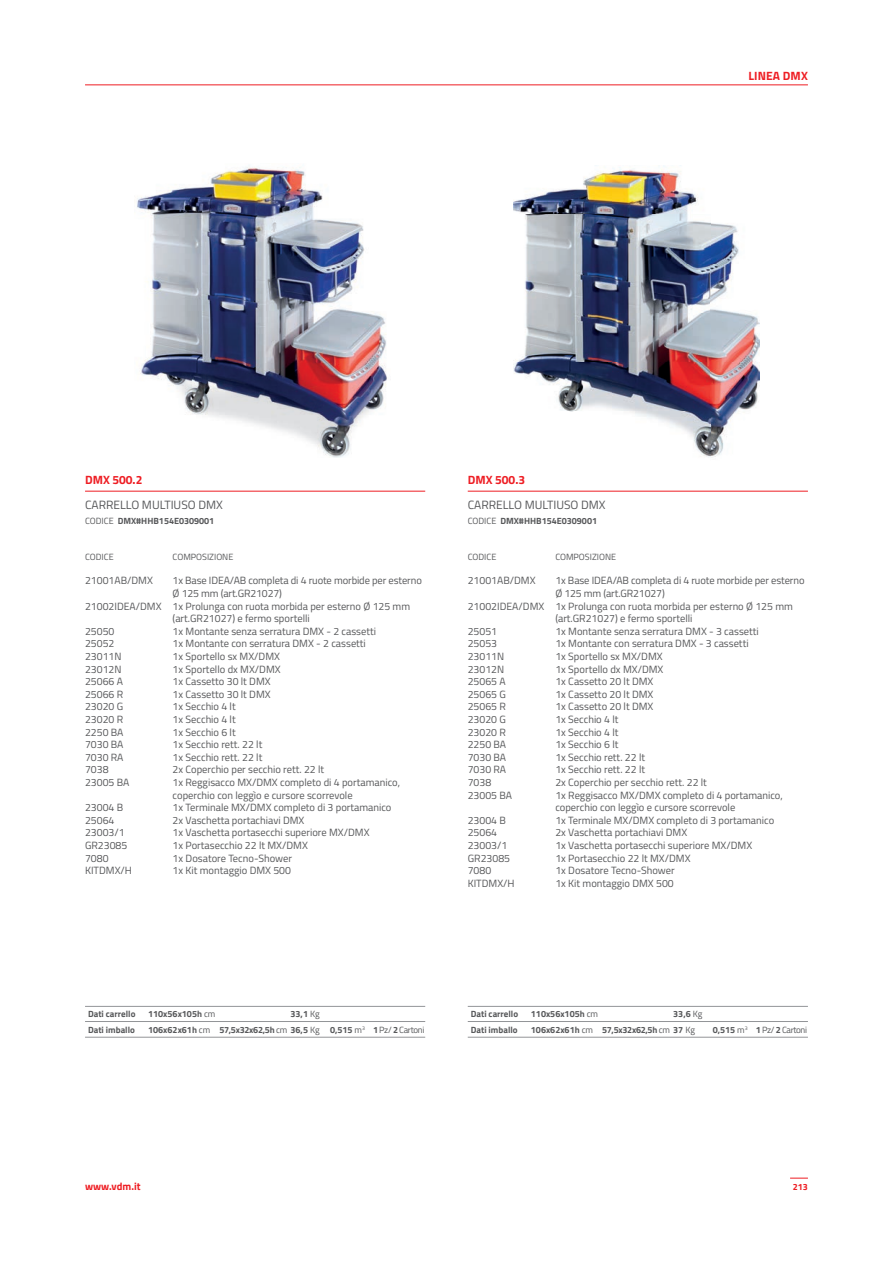
<style>
.page{position:relative;width:893px;height:1263px;background:#fff}
.page>*{position:absolute;margin:0;border:0;box-sizing:border-box;transform-origin:0 0}
.t1{font:12px "Titillium Web";color:#57585a}
.t2{font:700 12px "Titillium Web";color:#ee1d23}
.t3{font:10.5px/12.6px "Titillium Web";color:#57585a}
.t4{font:700 10.5px "Titillium Web";color:#ee1d23}
.t5{font:700 9px/15.8px "Titillium Web";color:#57585a}
.t6{font:700 9px "Titillium Web";letter-spacing:-.03em;color:#57585a}
.t7{font:9px "Titillium Web";color:#57585a}
.t8{font:9px "Titillium Web";letter-spacing:-.04em;color:#57585a}
.t9{font:700 9px "Titillium Web";color:#ee1d23}
.s1{font-weight:400}
.s2{font-weight:700}
</style>
<div class="page">
<hr style="left:85px;top:85px;width:723px;height:1px;background:#ee1d23">
<hr style="left:85px;top:491px;width:340px;height:1px;background:#ee1d23">
<hr style="left:468px;top:491px;width:340px;height:1px;background:#ee1d23">
<svg style="left:790px;top:1178px;width:18px;height:1px"></svg>
<hr style="left:85px;top:1006px;width:340px;height:1px;background:#939598">
<hr style="left:85px;top:1021px;width:340px;height:1px;background:#939598">
<hr style="left:85px;top:1037px;width:340px;height:1px;background:#939598">
<hr style="left:468px;top:1006px;width:340px;height:1px;background:#939598">
<hr style="left:468px;top:1021px;width:340px;height:1px;background:#939598">
<hr style="left:468px;top:1037px;width:340px;height:1px;background:#939598">
<img style="left:137px;top:165px;width:250px;height:292px">
<img style="left:514px;top:166px;width:246px;height:292px">
<p class="t2" style="left:748px;top:67px;width:61px">LINEA DMX</p>
<p class="t2" style="left:85px;top:471px;width:59px">DMX 500.2</p>
<p class="t1" style="left:85px;top:496px;width:139px">CARRELLO MULTIUSO DMX</p>
<p class="t2" style="left:468px;top:471px;width:59px">DMX 500.3</p>
<p class="t1" style="left:468px;top:496px;width:139px">CARRELLO MULTIUSO DMX</p>
<p class="t5" style="left:85px;top:512px;width:131px"><span class="s1">CODICE</span> DMX#HHB154E0309001</p>
<p class="t5" style="left:468px;top:512px;width:131px"><span class="s1">CODICE</span> DMX#HHB154E0309001</p>
<p class="t7" style="left:468px;top:550px;width:30px">CODICE</p>
<p class="t7" style="left:555px;top:550px;width:62px">COMPOSIZIONE</p>
<p class="t7" style="left:85px;top:550px;width:30px">CODICE</p>
<p class="t7" style="left:173px;top:550px;width:62px">COMPOSIZIONE</p>
<p class="t3" style="left:85px;top:574px;width:69px">21001AB/DMX</p>
<p class="t3" style="left:85px;top:599px;width:78px">21002IDEA/DMX</p>
<p class="t3" style="left:85px;top:624px;width:46px">25050<br>25052<br>23011N<br>23012N<br>25066 A<br>25066 R<br>23020 G<br>23020 R<br>2250 BA<br>7030 BA<br>7030 RA<br>7038<br>23005 BA</p>
<p class="t3" style="left:85px;top:801px;width:48px">23004 B<br>25064<br>23003/1<br>GR23085<br>7080<br>KITDMX/H</p>
<p class="t3" style="left:173px;top:574px;width:251px">1x Base IDEA/AB completa di 4 ruote morbide per esterno<br>Ø 125 mm (art.GR21027)<br>1x Prolunga con ruota morbida per esterno Ø 125 mm (art.GR21027) e fermo sportelli<br>1x Montante senza serratura DMX - 2 cassetti<br>1x Montante con serratura DMX - 2 cassetti<br>1x Sportello sx MX/DMX<br>1x Sportello dx MX/DMX<br>1x Cassetto 30 lt DMX<br>1x Cassetto 30 lt DMX<br>1x Secchio 4 lt<br>1x Secchio 4 lt<br>1x Secchio 6 lt<br>1x Secchio rett. 22 lt<br>1x Secchio rett. 22 lt<br>2x Coperchio per secchio rett. 22 lt<br>1x Reggisacco MX/DMX completo di 4 portamanico, coperchio con leggìo e cursore scorrevole<br>1x Terminale MX/DMX completo di 3 portamanico<br>2x Vaschetta portachiavi DMX<br>1x Vaschetta portasecchi superiore MX/DMX<br>1x Portasecchio 22 lt MX/DMX<br>1x Dosatore Tecno-Shower<br>1x Kit montaggio DMX 500</p>
<p class="t3" style="left:468px;top:574px;width:69px">21001AB/DMX</p>
<p class="t3" style="left:468px;top:599px;width:78px">21002IDEA/DMX</p>
<p class="t3" style="left:468px;top:624px;width:46px">25051<br>25053<br>23011N<br>23012N<br>25065 A<br>25065 G<br>25065 R<br>23020 G<br>23020 R<br>2250 BA<br>7030 BA<br>7030 RA<br>7038<br>23005 BA</p>
<p class="t3" style="left:468px;top:813px;width:48px">23004 B<br>25064<br>23003/1<br>GR23085<br>7080<br>KITDMX/H</p>
<p class="t3" style="left:555px;top:574px;width:251px">1x Base IDEA/AB completa di 4 ruote morbide per esterno<br>Ø 125 mm (art.GR21027)<br>1x Prolunga con ruota morbida per esterno Ø 125 mm (art.GR21027) e fermo sportelli<br>1x Montante senza serratura DMX - 3 cassetti<br>1x Montante con serratura DMX - 3 cassetti<br>1x Sportello sx MX/DMX<br>1x Sportello dx MX/DMX<br>1x Cassetto 20 lt DMX<br>1x Cassetto 20 lt DMX<br>1x Cassetto 20 lt DMX<br>1x Secchio 4 lt<br>1x Secchio 4 lt<br>1x Secchio 6 lt<br>1x Secchio rett. 22 lt<br>1x Secchio rett. 22 lt<br>2x Coperchio per secchio rett. 22 lt<br>1x Reggisacco MX/DMX completo di 4 portamanico, coperchio con leggìo e cursore scorrevole<br>1x Terminale MX/DMX completo di 3 portamanico<br>2x Vaschetta portachiavi DMX<br>1x Vaschetta portasecchi superiore MX/DMX<br>1x Portasecchio 22 lt MX/DMX<br>1x Dosatore Tecno-Shower<br>1x Kit montaggio DMX 500</p>
<p class="t5" style="left:88px;top:1005px;width:49px">Dati carrello<br>Dati imballo</p>
<p class="t5" style="left:471px;top:1005px;width:49px">Dati carrello<br>Dati imballo</p>
<p class="t5" style="left:148px;top:1005px;width:69px">110x56x105h <span class="s1">cm</span></p>
<p class="t5" style="left:291px;top:1005px;width:31px">33,1 <span class="s1">Kg</span></p>
<p class="t5" style="left:148px;top:1021px;width:64px">106x62x61h <span class="s1">cm</span></p>
<p class="t5" style="left:330px;top:1021px;width:36px">0,515 <span class="s1">m</span><sup>3</sup></p>
<p class="t6" style="left:219px;top:1022px;width:102px">57,5x32x62,5h <span class="s1">cm</span> 36,5 <span class="s1">Kg</span></p>
<p class="t8" style="left:373px;top:1023px;width:53px"><span class="s2">1</span> Pz/ <span class="s2">2</span> Cartoni</p>
<p class="t5" style="left:531px;top:1005px;width:69px">110x56x105h <span class="s1">cm</span></p>
<p class="t5" style="left:673px;top:1005px;width:31px">33,6 <span class="s1">Kg</span></p>
<p class="t5" style="left:531px;top:1021px;width:64px">106x62x61h <span class="s1">cm</span></p>
<p class="t5" style="left:713px;top:1021px;width:36px">0,515 <span class="s1">m</span><sup>3</sup></p>
<p class="t6" style="left:602px;top:1022px;width:94px">57,5x32x62,5h <span class="s1">cm</span> 37 <span class="s1">Kg</span></p>
<p class="t8" style="left:756px;top:1023px;width:53px"><span class="s2">1</span> Pz/ <span class="s2">2</span> Cartoni</p>
<p class="t4" style="left:85px;top:1178px;width:57px">www.vdm.it</p>
<p class="t9" style="left:793px;top:1180px;width:17px">213</p>
</div>
